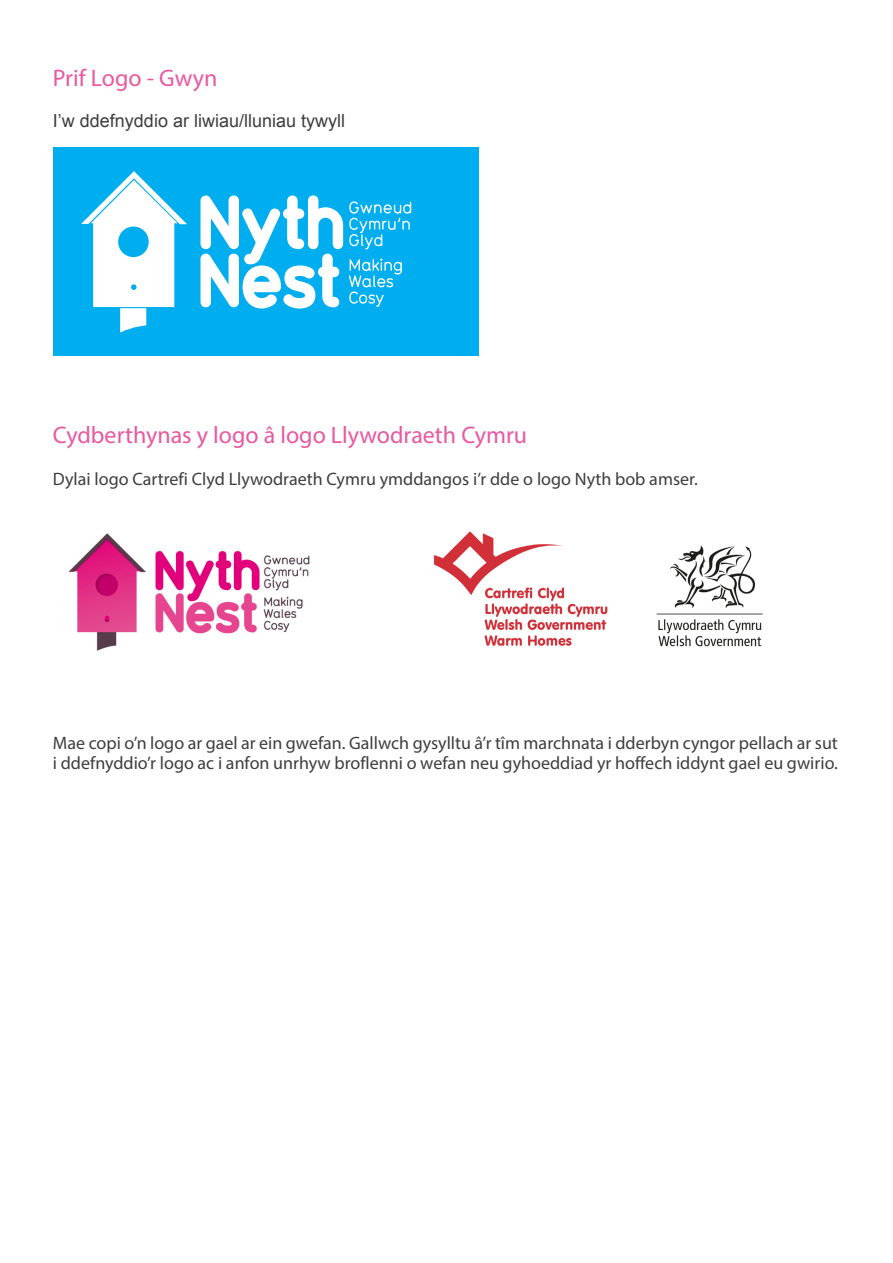
<style>
.page{position:relative;width:893px;height:1263px;background:#fff}
.page>*{position:absolute;margin:0;border:0;box-sizing:border-box;transform-origin:0 0}
.t1{font:24px "Myriad Pro";color:#e958a1}
.t2{font:18px/19.5px "Myriad Pro";color:#3e3e3f}
.t3{font:18px "Arial";color:#3e3e3f}
</style>
<div class="page">
<div style="left:53px;top:147px;width:425px;height:209px;background:#00aeef"></div>
<svg style="left:349px;top:201px;width:62px;height:48px"></svg>
<svg style="left:349px;top:258px;width:53px;height:49px"></svg>
<svg style="left:200px;top:195px;width:143px;height:114px"></svg>
<svg style="left:81px;top:171px;width:106px;height:161px"></svg>
<img style="left:68px;top:533px;width:242px;height:118px">
<img style="left:433px;top:531px;width:330px;height:116px">
<p class="t1" style="left:53px;top:63px;width:166px">Prif Logo - Gwyn</p>
<p class="t3" style="left:53px;top:109px;width:294px">I’w ddefnyddio ar liwiau/lluniau tywyll</p>
<p class="t1" style="left:53px;top:420px;width:476px">Cydberthynas y logo â logo Llywodraeth Cymru</p>
<p class="t2" style="left:53px;top:469px;width:646px">Dylai logo Cartrefi Clyd Llywodraeth Cymru ymddangos i’r dde o logo Nyth bob amser.</p>
<p class="t2" style="left:53px;top:733px;width:786px">Mae copi o’n logo ar gael ar ein gwefan. Gallwch gysylltu â’r tîm marchnata i dderbyn cyngor pellach ar sut i ddefnyddio’r logo ac i anfon unrhyw broflenni o wefan neu gyhoeddiad yr hoffech iddynt gael eu gwirio.</p>
</div>
